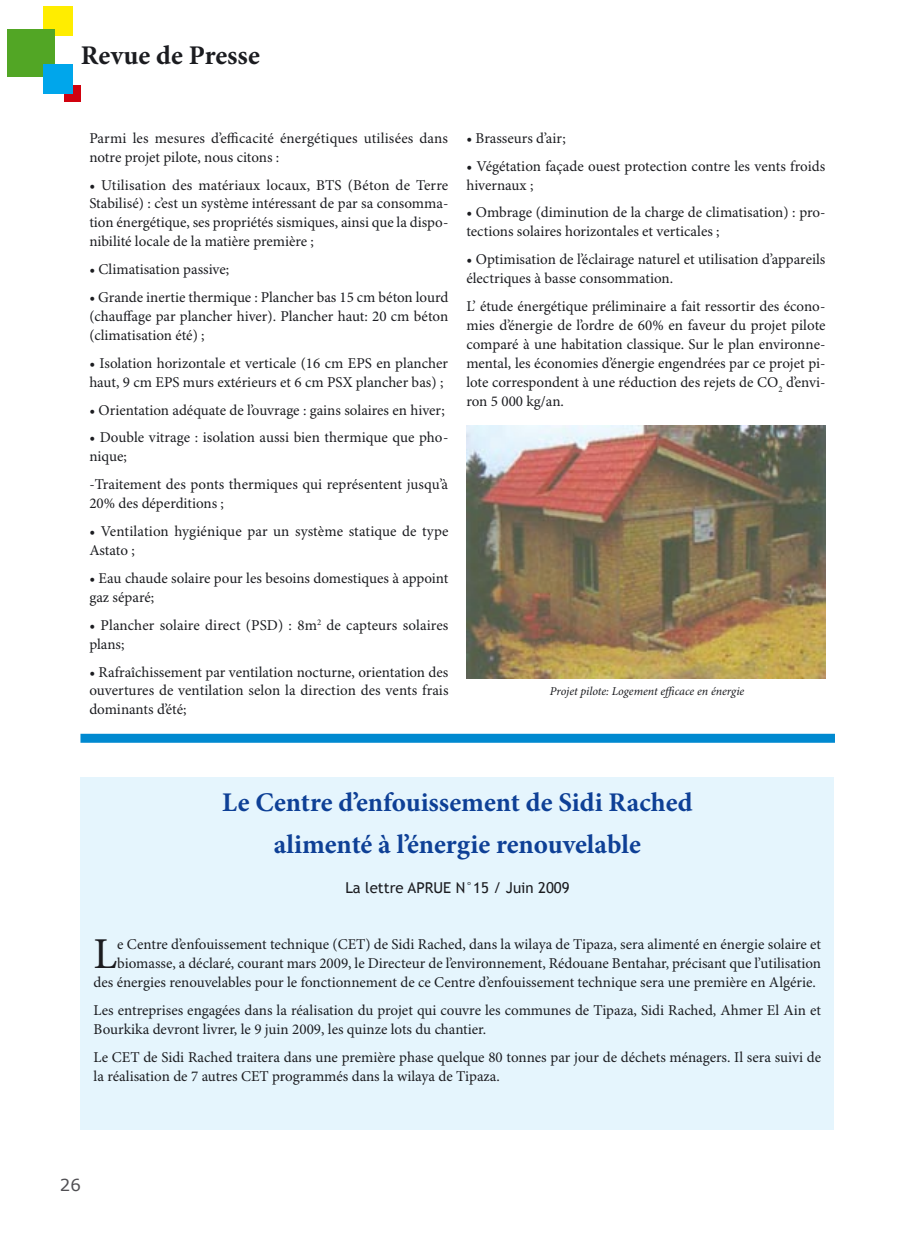
<style>
.page{position:relative;width:902px;height:1246px;background:#fff}
.page>*{position:absolute;margin:0;border:0;box-sizing:border-box;transform-origin:0 0}
.texte{font:44.1px "Minion Pro";color:#1b1c20}
.Titre_article{font:700 27px "Minion Pro";color:#0e4096}
.t1{font:700 27px "Minion Pro";letter-spacing:.005em;color:#1b1c20}
.t2{font:16.5px "Verdana";color:#504f53}
.texte-2{font:15px/18.9px "Minion Pro";color:#1b1c20}
.email{font:15px "Trebuchet MS";color:#1b1c20}
.Legende{font:italic 12px "Minion Pro";letter-spacing:-.005em;color:#1b1c20}
</style>
<div class="page">
<div style="left:43px;top:7px;width:30px;height:29px;background:#ffed00"></div>
<div style="left:7px;top:29px;width:48px;height:48px;background:#52a625"></div>
<div style="left:64px;top:85px;width:17px;height:17px;background:#d1010e"></div>
<div style="left:43px;top:64px;width:30px;height:29px;background:#00a6eb"></div>
<div style="left:81px;top:777px;width:752px;height:353px;background:#e5f5fd"></div>
<img style="left:467px;top:426px;width:358px;height:252px">
<div style="left:80px;top:734px;width:754px;height:9px;background:#0089d0"></div>
<h2 class="t1" style="left:81px;top:39px;width:181px">Revue de Presse</h2>
<p class="texte-2" style="left:89px;top:129px;width:360px">Parmi les mesures d’efficacité énergétiques utilisées dans notre projet pilote, nous citons :</p>
<p class="texte-2" style="left:89px;top:176px;width:360px;text-align:justify">• Utilisation des matériaux locaux, BTS (Béton de Terre Stabilisé) : c’est un système intéressant de par sa consomma&shy;tion énergétique, ses propriétés sismiques, ainsi que la dispo&shy;nibilité locale de la matière première ;</p>
<p class="texte-2" style="left:89px;top:260px;width:141px">• Climatisation passive;</p>
<p class="texte-2" style="left:89px;top:288px;width:360px;text-align:justify">• Grande inertie thermique : Plancher bas 15 cm béton lourd (chauffage par plancher hiver). Plancher haut: 20 cm béton (climatisation été) ;</p>
<p class="texte-2" style="left:89px;top:354px;width:360px">• Isolation horizontale et verticale (16 cm EPS en plancher haut, 9 cm EPS murs extérieurs et 6 cm PSX plancher bas) ;</p>
<p class="texte-2" style="left:89px;top:401px;width:357px">• Orientation adéquate de l’ouvrage : gains solaires en hiver;</p>
<p class="texte-2" style="left:89px;top:429px;width:360px">• Double vitrage : isolation aussi bien thermique que pho&shy;nique;</p>
<p class="texte-2" style="left:89px;top:476px;width:360px">-Traitement des ponts thermiques qui représentent jusqu’à<br>20% des déperditions ;</p>
<p class="texte-2" style="left:89px;top:522px;width:360px">• Ventilation hygiénique par un système statique de type<br>Astato ;</p>
<p class="texte-2" style="left:89px;top:569px;width:360px">• Eau chaude solaire pour les besoins domestiques à appoint gaz séparé;</p>
<p class="texte-2" style="left:89px;top:616px;width:360px">• Plancher solaire direct (PSD) : 8m<sup>2</sup> de capteurs solaires plans;</p>
<p class="texte-2" style="left:89px;top:663px;width:361px;text-align:justify">• Rafraîchissement par ventilation nocturne, orientation des ouvertures de ventilation selon la direction des vents frais dominants d’été;</p>
<p class="texte-2" style="left:466px;top:129px;width:101px">• Brasseurs d’air;</p>
<p class="texte-2" style="left:466px;top:157px;width:360px">• Végétation façade ouest protection contre les vents froids hivernaux ;</p>
<p class="texte-2" style="left:466px;top:204px;width:360px">• Ombrage (diminution de la charge de climatisation) : pro&shy;tections solaires horizontales et verticales ;</p>
<p class="texte-2" style="left:466px;top:251px;width:360px">• Optimisation de l’éclairage naturel et utilisation d’appareils électriques à basse consommation.</p>
<p class="texte-2" style="left:466px;top:297px;width:361px;text-align:justify">L’ étude énergétique préliminaire a fait ressortir des écono&shy;mies d’énergie de l’ordre de 60% en faveur du projet pilote comparé à une habitation classique. Sur le plan environne&shy;mental, les économies d’énergie engendrées par ce projet pi&shy;lote correspondent à une réduction des rejets de CO<sub>2</sub> d’envi&shy;ron 5 000 kg/an.</p>
<p class="Legende" style="left:550px;top:684px;width:196px">Projet pilote: Logement efficace en énergie</p>
<p class="Titre_article" style="left:222px;top:787px;width:472px">Le Centre d’enfouissement de Sidi Rached</p>
<p class="Titre_article" style="left:274px;top:828px;width:368px">alimenté à l’énergie renouvelable</p>
<p class="email" style="left:345px;top:878px;width:226px">La lettre APRUE N°15 / Juin 2009</p>
<p class="texte" style="left:94px;top:928px;width:25px">L</p>
<p class="texte-2" style="left:117px;top:936px;width:705px">e Centre d’enfouissement technique (CET) de Sidi Rached, dans la wilaya de Tipaza, sera alimenté en énergie solaire et</p>
<p class="texte-2" style="left:117px;top:954px;width:705px">biomasse, a déclaré, courant mars 2009, le Directeur de l’environnement, Rédouane Bentahar, précisant que l’utilisation</p>
<p class="texte-2" style="left:94px;top:973px;width:723px">des énergies renouvelables pour le fonctionnement de ce Centre d’enfouissement technique sera une première en Algérie.</p>
<p class="texte-2" style="left:94px;top:1001px;width:728px">Les entreprises engagées dans la réalisation du projet qui couvre les communes de Tipaza, Sidi Rached, Ahmer El Ain et<br>Bourkika devront livrer, le 9 juin 2009, les quinze lots du chantier.</p>
<p class="texte-2" style="left:94px;top:1048px;width:729px">Le CET de Sidi Rached traitera dans une première phase quelque 80 tonnes par jour de déchets ménagers. Il sera suivi de la réalisation de 7 autres CET programmés dans la wilaya de Tipaza.</p>
<p class="t2" style="left:60px;top:1174px;width:22px">26</p>
</div>
